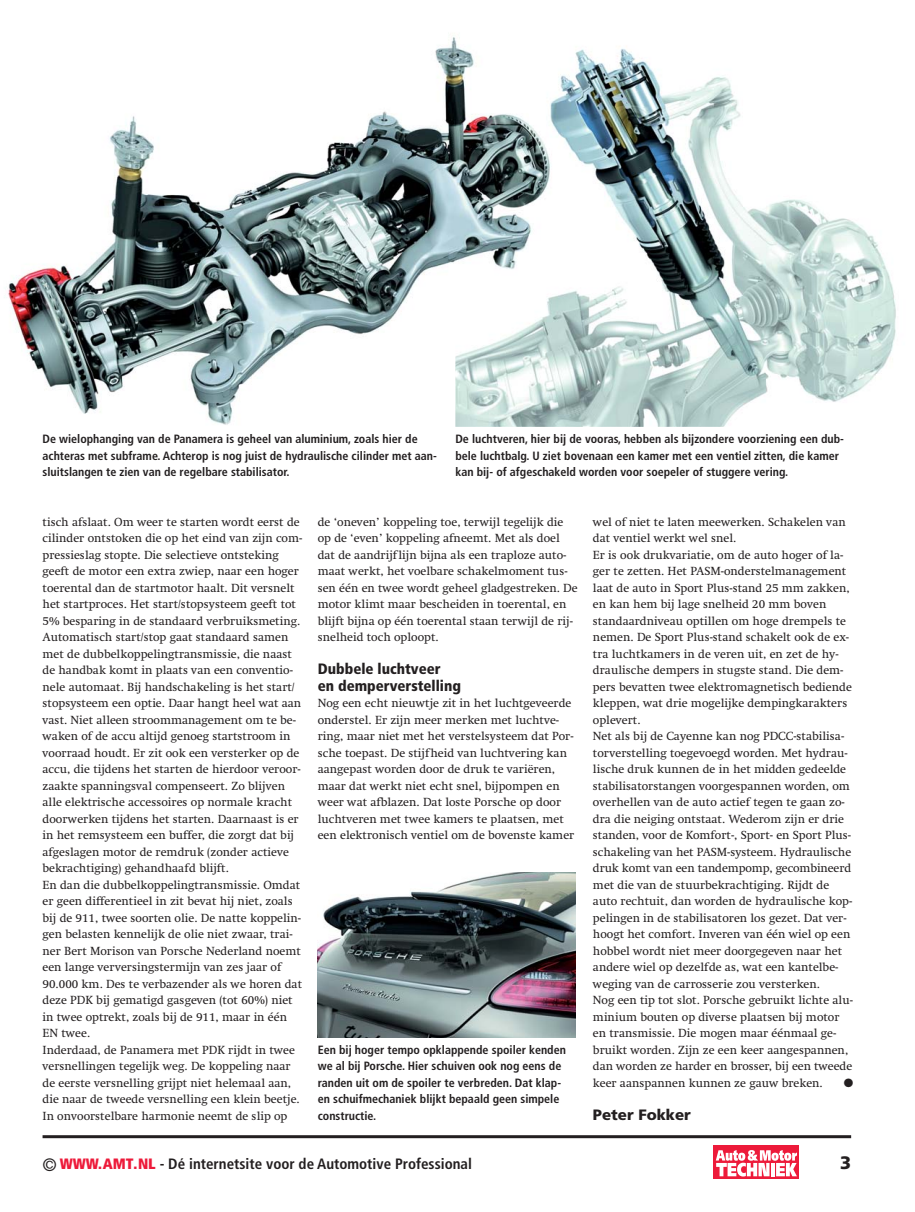
<style>
.page{position:relative;width:915px;height:1212px;background:#fff}
.page>*{position:absolute;margin:0;border:0;box-sizing:border-box;transform-origin:0 0}
.t1{font:900 18px "Frutiger LT Std";color:#231f20}
.t2{font:700 condensed 15px "Frutiger";color:#231f20}
.t3{font:900 condensed 15px/16.5px "Frutiger LT Std";color:#231f20}
.t4{font:900 15px "Frutiger LT Std";color:#231f20}
.t5{font:12px/16.5px "Swift LT Std";color:#231f20}
.t6{font:700 condensed 12px/16.5px "Frutiger LT Std";color:#231f20}
.t7{font:12px "Zapf Dingbats Std";color:#231f20}
.s1{font-weight:400;font-size:18px}
.s2{font-weight:900;color:#ed1a3a}
</style>
<div class="page">
<hr style="left:43px;top:1135px;width:807px;height:3px;background:#231f20">
<img style="left:8px;top:37px;width:447px;height:388px">
<img style="left:317px;top:872px;width:258px;height:165px">
<img style="left:455px;top:38px;width:441px;height:389px">
<div style="left:713px;top:1146px;width:86px;height:33px;background:#ed1a3a"></div>
<svg style="left:715px;top:1150px;width:81px;height:26px"></svg>
<p class="t6" style="left:43px;top:432px;width:395px">De wielophanging van de Panamera is geheel van aluminium, zoals hier de achteras met subframe. Achterop is nog juist de hydraulische cilinder met aan&shy;sluitslangen te zien van de regelbare stabilisator.</p>
<p class="t6" style="left:455px;top:432px;width:390px">De luchtveren, hier bij de vooras, hebben als bijzondere voorziening een dub&shy;bele luchtbalg. U ziet bovenaan een kamer met een ventiel zitten, die kamer kan bij- of afgeschakeld worden voor soepeler of stuggere vering.</p>
<p class="t5" style="left:43px;top:515px;width:261px">tisch afslaat. Om weer te starten wordt eerst de cilinder ontstoken die op het eind van zijn com&shy;pressieslag stopte. Die selectieve ontsteking geeft de motor een extra zwiep, naar een hoger toerental dan de startmotor haalt. Dit versnelt het startproces. Het start/stopsysteem geeft tot 5% besparing in de standaard verbruiksmeting.<br>Automatisch start/stop gaat standaard samen met de dubbelkoppelingtransmissie, die naast de handbak komt in plaats van een conventio&shy;nele automaat. Bij handschakeling is het start/ stopsysteem een optie. Daar hangt heel wat aan vast. Niet alleen stroommanagement om te be&shy;waken of de accu altijd genoeg startstroom in voorraad houdt. Er zit ook een versterker op de accu, die tijdens het starten de hierdoor veroor&shy;zaakte spanningsval compenseert. Zo blijven alle elektrische accessoires op normale kracht doorwerken tijdens het starten. Daarnaast is er in het remsysteem een buffer, die zorgt dat bij afgeslagen motor de remdruk (zonder actieve bekrachtiging) gehandhaafd blijft.<br>En dan die dubbelkoppelingtransmissie. Omdat er geen differentieel in zit bevat hij niet, zoals bij de 911, twee soorten olie. De natte koppelin&shy;gen belasten kennelijk de olie niet zwaar, trai&shy;ner Bert Morison van Porsche Nederland noemt een lange verversingstermijn van zes jaar of 90.000 km. Des te verbazender als we horen dat deze PDK bij gematigd gasgeven (tot 60%) niet in twee optrekt, zoals bij de 911, maar in één EN twee.<br>Inderdaad, de Panamera met PDK rijdt in twee versnellingen tegelijk weg. De koppeling naar de eerste versnelling grijpt niet helemaal aan, die naar de tweede versnelling een klein beetje.<br>In onvoorstelbare harmonie neemt de slip op</p>
<p class="t5" style="left:317px;top:515px;width:261px">de ‘oneven’ koppeling toe, terwijl tegelijk die op de ‘even’ koppeling afneemt. Met als doel dat de aandrijflijn bijna als een traploze auto&shy;maat werkt, het voelbare schakelmoment tus&shy;sen één en twee wordt geheel gladgestreken. De motor klimt maar bescheiden in toerental, en blijft bijna op één toerental staan terwijl de rij&shy;snelheid toch oploopt.</p>
<p class="t3" style="left:317px;top:662px;width:145px">Dubbele luchtveer<br>en demperverstelling</p>
<p class="t5" style="left:317px;top:696px;width:258px">Nog een echt nieuwtje zit in het luchtgeveerde onderstel. Er zijn meer merken met luchtve&shy;ring, maar niet met het verstelsysteem dat Por&shy;sche toepast. De stijfheid van luchtvering kan aangepast worden door de druk te variëren, maar dat werkt niet echt snel, bijpompen en weer wat afblazen. Dat loste Porsche op door luchtveren met twee kamers te plaatsen, met een elektronisch ventiel om de bovenste kamer</p>
<p class="t6" style="left:317px;top:1042px;width:250px">Een bij hoger tempo opklappende spoiler kenden we al bij Porsche. Hier schuiven ook nog eens de randen uit om de spoiler te verbreden. Dat klap&shy;en schuifmechaniek blijkt bepaald geen simpele constructie.</p>
<p class="t5" style="left:592px;top:515px;width:261px">wel of niet te laten meewerken. Schakelen van dat ventiel werkt wel snel.<br>Er is ook drukvariatie, om de auto hoger of la&shy;ger te zetten. Het PASM-onderstelmanagement laat de auto in Sport Plus-stand 25 mm zakken, en kan hem bij lage snelheid 20 mm boven standaardniveau optillen om hoge drempels te nemen. De Sport Plus-stand schakelt ook de ex&shy;tra luchtkamers in de veren uit, en zet de hy&shy;draulische dempers in stugste stand. Die dem&shy;pers bevatten twee elektromagnetisch bediende kleppen, wat drie mogelijke dempingkarakters oplevert.<br>Net als bij de Cayenne kan nog PDCC-stabilisa&shy;torverstelling toegevoegd worden. Met hydrau&shy;lische druk kunnen de in het midden gedeelde stabilisatorstangen voorgespannen worden, om overhellen van de auto actief tegen te gaan zo&shy;dra die neiging ontstaat. Wederom zijn er drie standen, voor de Komfort-, Sport- en Sport Plus&shy;schakeling van het PASM-systeem. Hydraulische druk komt van een tandempomp, gecombineerd met die van de stuurbekrachtiging. Rijdt de auto rechtuit, dan worden de hydraulische kop&shy;pelingen in de stabilisatoren los gezet. Dat ver&shy;hoogt het comfort. Inveren van één wiel op een hobbel wordt niet meer doorgegeven naar het andere wiel op dezelfde as, wat een kantelbe&shy;weging van de carrosserie zou versterken.<br>Nog een tip tot slot. Porsche gebruikt lichte alu&shy;minium bouten op diverse plaatsen bij motor en transmissie. Die mogen maar éénmaal ge&shy;bruikt worden. Zijn ze een keer aangespannen, dan worden ze harder en brosser, bij een tweede keer aanspannen kunnen ze gauw breken.</p>
<p class="t7" style="left:843px;top:1076px;width:11px">●</p>
<p class="t4" style="left:592px;top:1106px;width:99px">Peter Fokker</p>
<p class="t2" style="left:43px;top:1158px;width:431px"><span class="s1">©</span> <span class="s2">WWW.AMT.NL</span> - Dé internetsite voor de Automotive Professional</p>
<h1 class="t1" style="left:839px;top:1153px;width:13px">3</h1>
</div>
